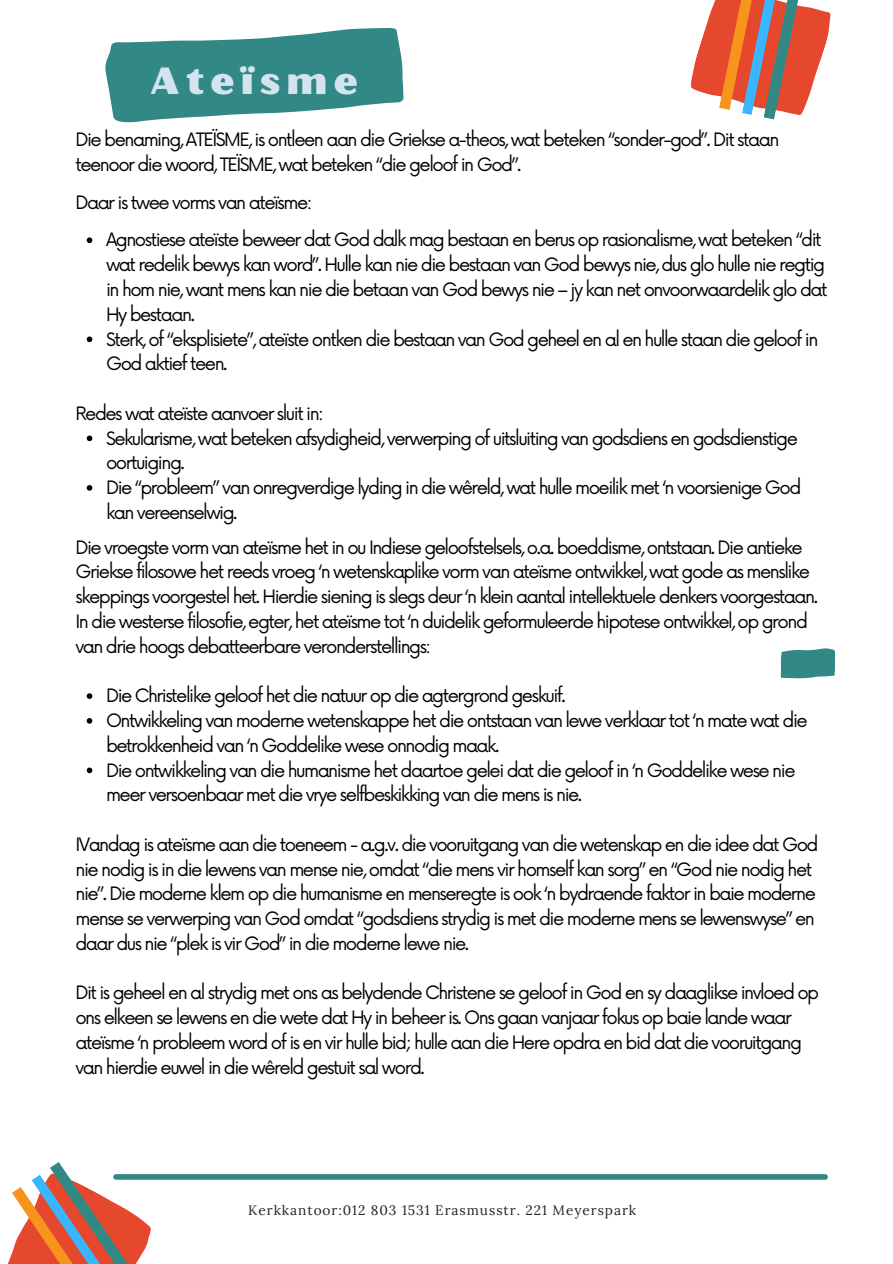
<style>
.page{position:relative;width:893px;height:1264px;background:#fff}
.page>*{position:absolute;margin:0;border:0;box-sizing:border-box;transform-origin:0 0}
.t1{font:37.5px "Oilvare Base";letter-spacing:.14em;color:#d3e4ef}
.t2{font:18px/24.8px "Now";letter-spacing:-.085em;color:#000}
.t3{font:13.65px "Lora";letter-spacing:.07em;color:#222}
</style>
<div class="page">
<svg style="left:105px;top:28px;width:298px;height:94px"></svg>
<svg style="left:87px;top:237px;width:5px;height:6px"></svg>
<svg style="left:87px;top:336px;width:5px;height:6px"></svg>
<svg style="left:87px;top:435px;width:5px;height:6px"></svg>
<svg style="left:87px;top:485px;width:5px;height:5px"></svg>
<svg style="left:87px;top:693px;width:5px;height:6px"></svg>
<svg style="left:87px;top:718px;width:5px;height:5px"></svg>
<svg style="left:87px;top:767px;width:5px;height:6px"></svg>
<svg style="left:691px;top:0;width:140px;height:120px"></svg>
<svg style="left:8px;top:1162px;width:151px;height:101px"></svg>
<div style="left:116px;top:1174px;width:709px;height:5px;background:#328885"></div>
<svg style="left:780px;top:648px;width:54px;height:30px"></svg>
<p class="t1" style="left:150px;top:58px;width:210px">Ateïsme</p>
<p class="t2" style="left:75px;top:128px;width:705px">Die benaming, ATEÏSME, is ontleen aan die Griekse a-theos, wat beteken “sonder-god”. Dit staan teenoor die woord, TEÏSME, wat beteken “die geloof in God”.</p>
<p class="t2" style="left:75px;top:191px;width:238px">Daar is twee vorms van ateïsme:</p>
<p class="t2" style="left:106px;top:228px;width:723px">Agnostiese ateïste beweer dat God dalk mag bestaan en berus op rasionalisme, wat beteken “dit wat redelik bewys kan word”. Hulle kan nie die bestaan van God bewys nie, dus glo hulle nie regtig in hom nie, want mens kan nie die betaan van God bewys nie – jy kan net onvoorwaardelik glo dat Hy bestaan.</p>
<p class="t2" style="left:106px;top:327px;width:713px">Sterk, of “eksplisiete”, ateïste ontken die bestaan van God geheel en al en hulle staan die geloof in<br>God aktief teen.</p>
<p class="t2" style="left:75px;top:402px;width:250px">Redes wat ateïste aanvoer sluit in:</p>
<p class="t2" style="left:106px;top:426px;width:693px">Sekularisme, wat beteken afsydigheid, verwerping of uitsluiting van godsdiens en godsdienstige oortuiging.</p>
<p class="t2" style="left:106px;top:476px;width:696px">Die “probleem” van onregverdige lyding in die wêreld, wat hulle moeilik met ‘n voorsienige God kan vereenselwig.</p>
<p class="t2" style="left:75px;top:535px;width:744px">Die vroegste vorm van ateïsme het in ou Indiese geloofstelsels, o.a. boeddisme, ontstaan. Die antieke<br>Griekse filosowe het reeds vroeg ‘n wetenskaplike vorm van ateïsme ontwikkel, wat gode as menslike skeppings voorgestel het. Hierdie siening is slegs deur ‘n klein aantal intellektuele denkers voorgestaan.</p>
<p class="t2" style="left:75px;top:610px;width:734px">In die westerse filosofie, egter, het ateïsme tot ‘n duidelik geformuleerde hipotese ontwikkel, op grond van drie hoogs debatteerbare veronderstellings:</p>
<p class="t2" style="left:106px;top:684px;width:461px">Die Christelike geloof het die natuur op die agtergrond geskuif.</p>
<p class="t2" style="left:106px;top:709px;width:703px">Ontwikkeling van moderne wetenskappe het die ontstaan van lewe verklaar tot ‘n mate wat die betrokkenheid van ‘n Goddelike wese onnodig maak.</p>
<p class="t2" style="left:106px;top:758px;width:691px">Die ontwikkeling van die humanisme het daartoe gelei dat die geloof in ‘n Goddelike wese nie meer versoenbaar met die vrye selfbeskikking van die mens is nie.</p>
<p class="t2" style="left:75px;top:832px;width:744px">IVandag is ateïsme aan die toeneem - a.g.v. die vooruitgang van die wetenskap en die idee dat God nie nodig is in die lewens van mense nie, omdat “die mens vir homself kan sorg” en “God nie nodig het nie”. Die moderne klem op die humanisme en menseregte is ook ‘n bydraende faktor in baie moderne mense se verwerping van God omdat “godsdiens strydig is met die moderne mens se lewenswyse” en daar dus nie “plek is vir God” in die moderne lewe nie.</p>
<p class="t2" style="left:75px;top:981px;width:745px">Dit is geheel en al strydig met ons as belydende Christene se geloof in God en sy daaglikse invloed op ons elkeen se lewens en die wete dat Hy in beheer is. Ons gaan vanjaar fokus op baie lande waar ateïsme ‘n probleem word of is en vir hulle bid; hulle aan die Here opdra en bid dat die vooruitgang van hierdie euwel in die wêreld gestuit sal word.</p>
<p class="t3" style="left:248px;top:1201px;width:389px">Kerkkantoor:012 803 1531 Erasmusstr. 221 Meyerspark</p>
</div>
